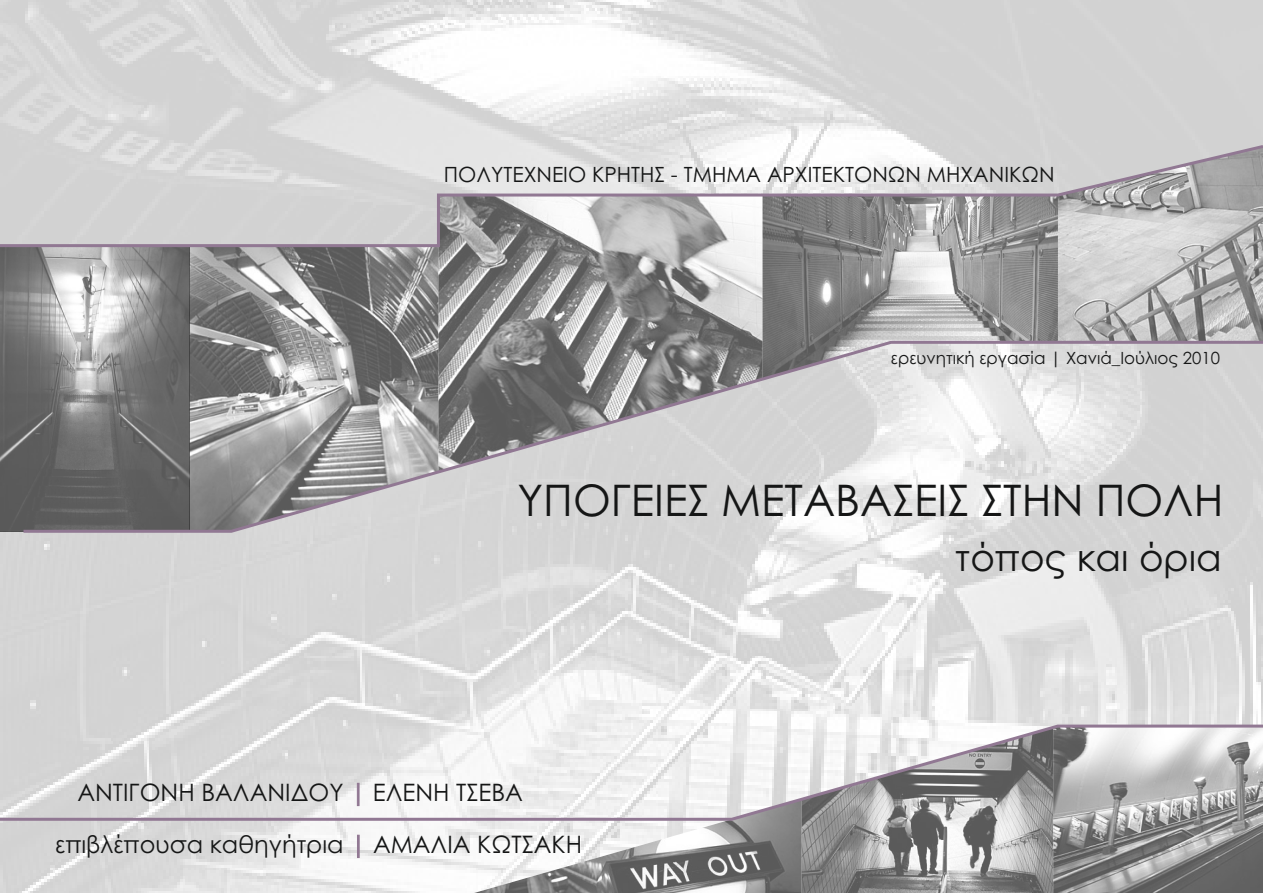
<style>
.page{position:relative;width:1263px;height:893px;background:#fff}
.page>*{position:absolute;margin:0;border:0;box-sizing:border-box;transform-origin:0 0}
.t1{font:43.5px "Century Gothic";color:#151616}
.t2{font:37.5px "Century Gothic";color:#151616}
.t3{font:24px "Century Gothic";color:#151616}
.t4{font:21px "Century Gothic";color:#151616}
.t5{font:16.8px "Century Gothic";color:#151616}
.s1{color:#917893}
</style>
<div class="page">
<img style="left:0;top:0;width:1263px;height:893px">
<svg style="left:20px;top:339px;width:1243px;height:195px;background:#b5b5b5"></svg>
<svg style="left:0;top:143px;width:1263px;height:106px;background:#c7c7c7"></svg>
<svg style="left:0;top:723px;width:1263px;height:99px"></svg>
<p class="t4" style="left:444px;top:166px;width:612px">ΠΟΛΥΤΕΧΝΕΙΟ ΚΡΗΤΗΣ - ΤΜΗΜΑ ΑΡΧΙΤΕΚΤΟΝΩΝ ΜΗΧΑΝΙΚΩΝ</p>
<p class="t5" style="left:891px;top:351px;width:331px">ερευνητική εργασία | Χανιά_Ιούλιος 2010</p>
<p class="t1" style="left:517px;top:484px;width:707px">ΥΠΟΓΕΙΕΣ ΜΕΤΑΒΑΣΕΙΣ ΣΤΗΝ ΠΟΛΗ</p>
<p class="t3" style="left:77px;top:783px;width:447px">ΑΝΤΙΓΟΝΗ ΒΑΛΑΝΙΔΟΥ <span class="s1">|</span> ΕΛΕΝΗ ΤΣΕΒΑ</p>
<p class="t3" style="left:55px;top:835px;width:528px">επιβλέπουσα καθηγήτρια <span class="s1">|</span> ΑΜΑΛΙΑ ΚΩΤΣΑΚΗ</p>
<p class="t2" style="left:955px;top:543px;width:268px">τόπος και όρια</p>
</div>
